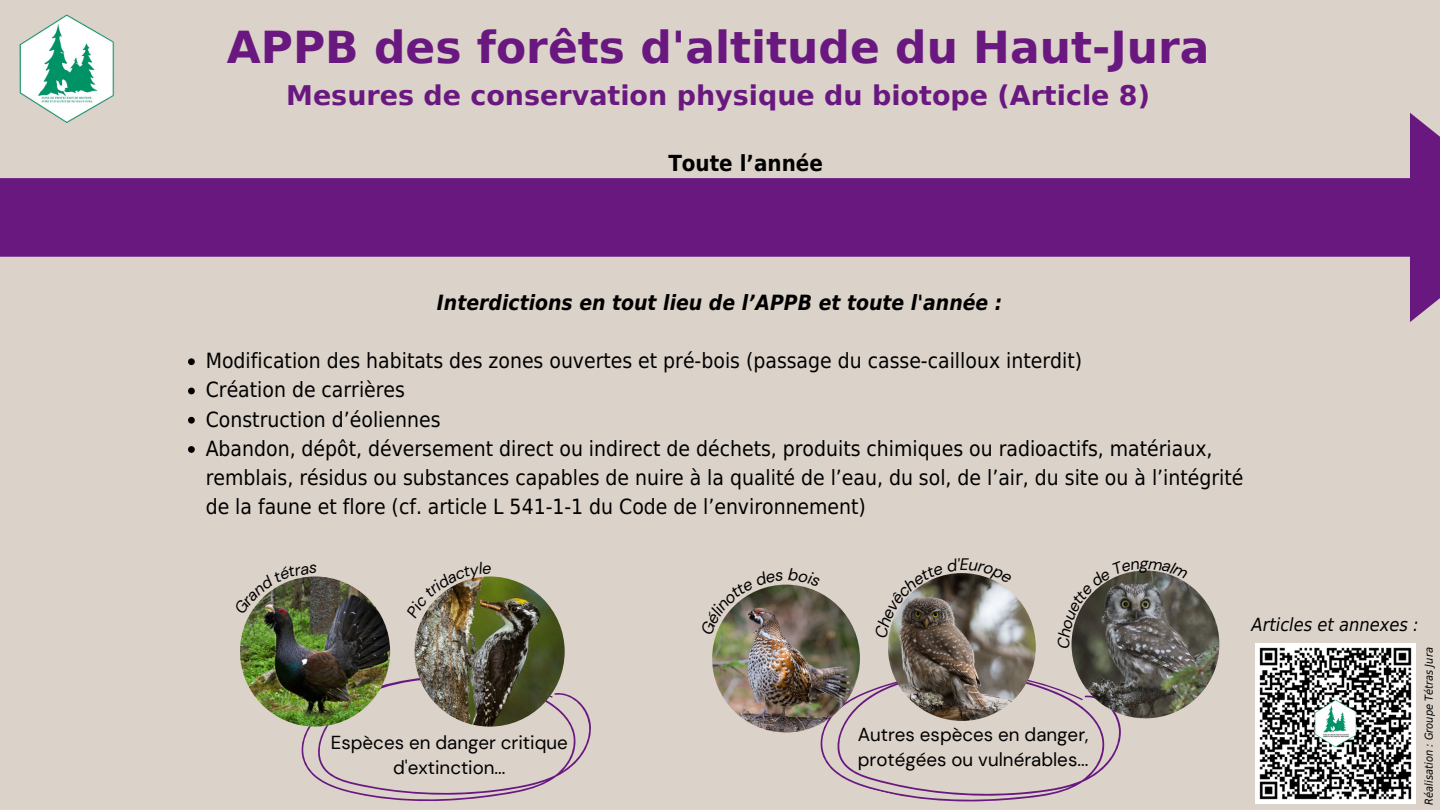
<style>
.page{position:relative;width:1440px;height:810px;background:#dbd2c9}
.page>*{position:absolute;margin:0;border:0;box-sizing:border-box;transform-origin:0 0}
.t1{font:700 44px "DejaVu Sans";color:#691880}
.t2{font:700 27px "DejaVu Sans";color:#691880}
.t3{font:700 22.1px "DejaVu Sans Condensed";color:#000}
.t4{font:21px/29.2px "DejaVu Sans Condensed";color:#000}
.t5{font:italic 700 21px "DejaVu Sans Condensed";color:#000}
.t6{font:18.8px/25px "DM Sans";color:#000}
.t7{font:italic 18.1px "DejaVu Sans Condensed";color:#000}
.t8{font:italic 16.5px "DM Sans";color:#000}
.t9{font:italic 11px "DejaVu Sans Condensed";color:#000}
</style>
<div class="page">
<svg style="left:295px;top:646px;width:296px;height:155px"></svg>
<img style="left:240px;top:576px;width:150px;height:151px;border-radius:50%">
<img style="left:415px;top:576px;width:150px;height:151px;border-radius:50%">
<svg style="left:811px;top:637px;width:319px;height:165px"></svg>
<img style="left:888px;top:573px;width:148px;height:148px;border-radius:50%">
<img style="left:712px;top:585px;width:148px;height:147px;border-radius:50%">
<svg style="left:188px;top:358px;width:7px;height:7px"></svg>
<svg style="left:188px;top:388px;width:7px;height:6px"></svg>
<svg style="left:188px;top:417px;width:7px;height:7px"></svg>
<svg style="left:188px;top:446px;width:7px;height:7px"></svg>
<img style="left:1072px;top:571px;width:147px;height:147px;border-radius:50%">
<svg style="left:0;top:113px;width:1440px;height:209px"></svg>
<img style="left:14px;top:15px;width:108px;height:108px">
<img style="left:1255px;top:643px;width:160px;height:160px">
<svg style="left:1057px;top:570px;width:131px;height:78px"></svg>
<svg style="left:249px;top:576px;width:68px;height:39px"></svg>
<svg style="left:875px;top:573px;width:85px;height:66px"></svg>
<svg style="left:969px;top:573px;width:30px;height:10px"></svg>
<img style="left:716px;top:584px;width:104px;height:51px">
<img style="left:422px;top:576px;width:69px;height:42px">
<h1 class="t1" style="left:227px;top:22px;width:984px">APPB des forêts d'altitude du Haut-Jura</h1>
<p class="t2" style="left:286px;top:80px;width:865px">Mesures de conservation physique du biotope (Article 8)</p>
<p class="t3" style="left:668px;top:151px;width:156px">Toute l’année</p>
<p class="t5" style="left:437px;top:290px;width:567px">Interdictions en tout lieu de l’APPB et toute l'année :</p>
<p class="t4" style="left:206px;top:346px;width:878px">Modification des habitats des zones ouvertes et pré-bois (passage du casse-cailloux interdit)</p>
<p class="t4" style="left:206px;top:375px;width:201px">Création de carrières</p>
<p class="t4" style="left:206px;top:405px;width:236px">Construction d’éoliennes</p>
<h5 class="t4" style="left:206px;top:434px;width:1039px">Abandon, dépôt, déversement direct ou indirect de déchets, produits chimiques ou radioactifs, matériaux, remblais, résidus ou substances capables de nuire à la qualité de l’eau, du sol, de l’air, du site ou à l’intégrité de la faune et flore (cf. article L 541-1-1 du Code de l’environnement)</h5>
<p class="t8" style="left:960px;top:554px;width:10px">E</p>
<p class="t6" style="left:331px;top:730px;width:239px;text-align:center">Espèces en danger critique d'extinction...</p>
<p class="t6" style="left:858px;top:722px;width:232px">Autres espèces en danger, protégées ou vulnérables...</p>
<p class="t7" style="left:1252px;top:614px;width:169px">Articles et annexes :</p>
<p class="t9" style="left:1423px;top:805px;width:159px;rotate:-90deg">Réalisation : Groupe Tétras Jura</p>
</div>
